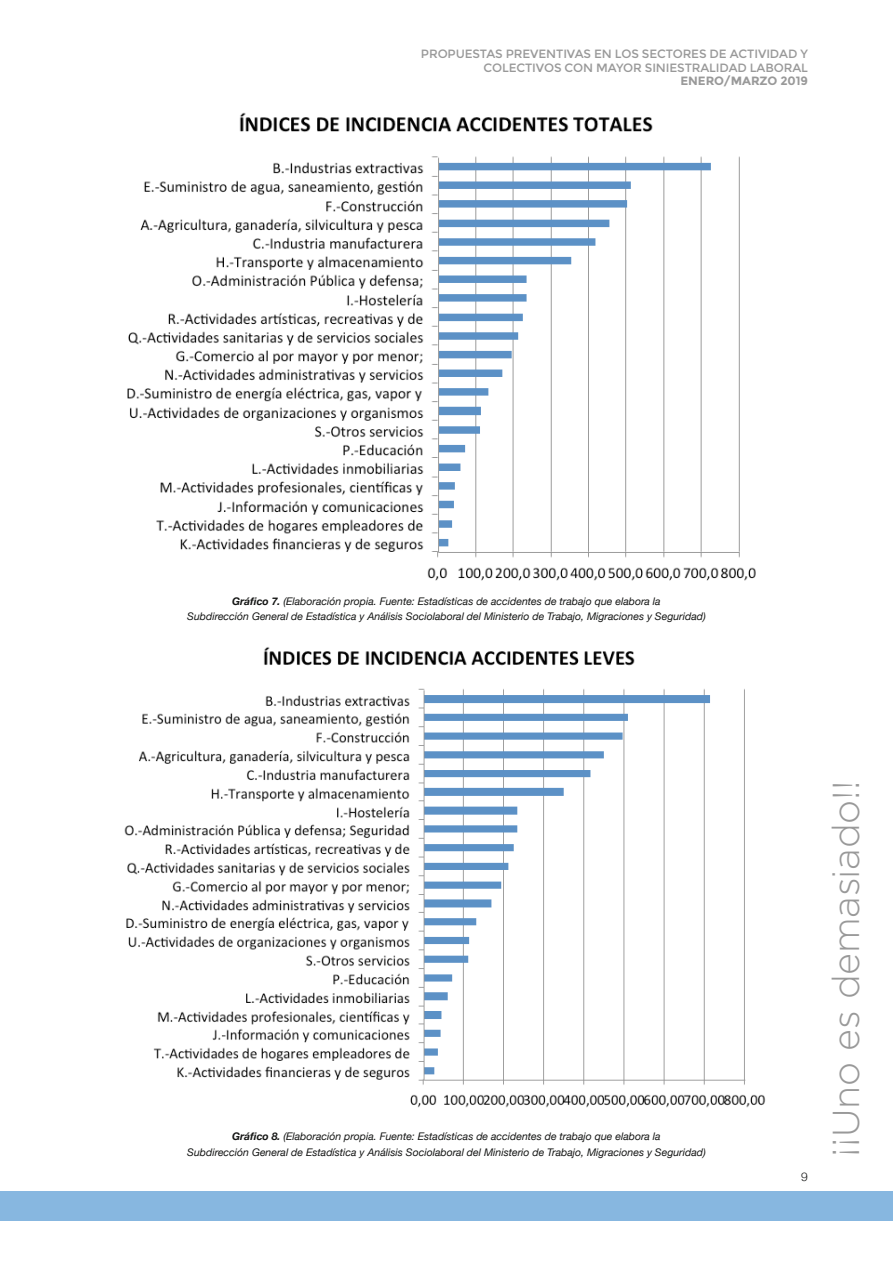
<style>
.page{position:relative;width:893px;height:1263px;background:#fff}
.page>*{position:absolute;margin:0;border:0;box-sizing:border-box;transform-origin:0 0}
.t1{font:300 37.5px "Gotham";letter-spacing:-.005em;color:#999}
.t2{font:12px/13.5px "Montserrat";letter-spacing:-.01em;color:#999;text-align:right}
.t3{font:700 12px "Montserrat";letter-spacing:-.01em;color:#999}
.t4{font:300 12px "Helvetica Neue";color:#131413}
.t5{font:italic 10.5px/15.8px "Helvetica Neue";color:#131413;text-align:center}
.s1{font-weight:700}
</style>
<div class="page">
<div style="left:0;top:1191px;width:893px;height:29px;background:#87b7e0"></div>
<img style="left:127px;top:112px;width:629px;height:469px">
<img style="left:124px;top:647px;width:642px;height:461px">
<p class="t2" style="left:421px;top:47px;width:388px">PROPUESTAS PREVENTIVAS EN LOS SECTORES DE ACTIVIDAD Y<br>COLECTIVOS CON MAYOR SINIESTRALIDAD LABORAL</p>
<p class="t3" style="left:680px;top:74px;width:129px">ENERO/MARZO 2019</p>
<p class="t5" style="left:187px;top:594px;width:520px"><span class="s1">Gráfico 7.</span> (Elaboración propia. Fuente: Estadísticas de accidentes de trabajo que elabora la<br>Subdirección General de Estadística y Análisis Sociolaboral del Ministerio de Trabajo, Migraciones y Seguridad)</p>
<p class="t5" style="left:187px;top:1129px;width:520px"><span class="s1">Gráfico 8.</span> (Elaboración propia. Fuente: Estadísticas de accidentes de trabajo que elabora la<br>Subdirección General de Estadística y Análisis Sociolaboral del Ministerio de Trabajo, Migraciones y Seguridad)</p>
<p class="t4" style="left:801px;top:1167px;width:8px">9</p>
<h1 class="t1" style="left:822px;top:1157px;width:377px;rotate:-90deg">¡¡Uno es demasiado!!</h1>
</div>
